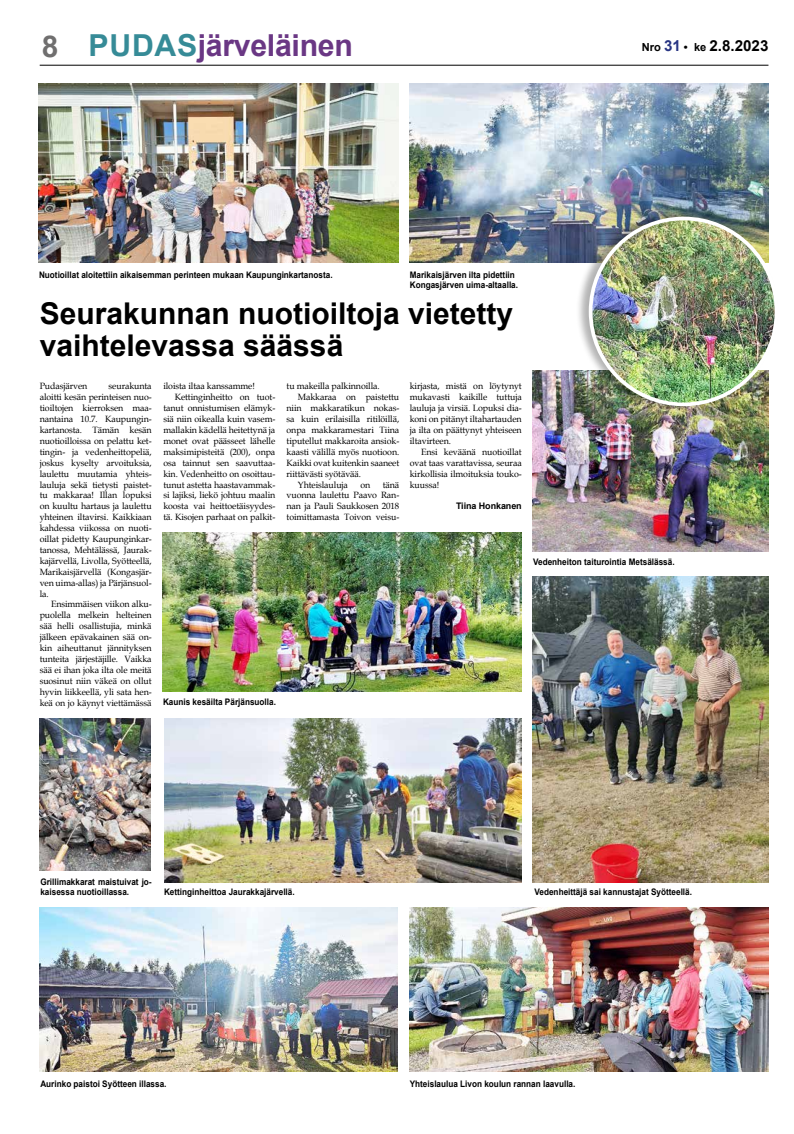
<style>
.page{position:relative;width:794px;height:1134px;background:#fff}
.page>*{position:absolute;margin:0;border:0;box-sizing:border-box;transform-origin:0 0}
.t1{font:700 30.3px "Arial";letter-spacing:-.01em;color:#6a3784}
.t2{font:700 30px/32px "Arial";color:#000}
.t3{font:700 15.2px "Arial";color:#000}
.t4{font:9.1px/10.9px "Book Antiqua";letter-spacing:-.01em;color:#000;text-align:justify}
.t5{font:700 9px/10px "Arial";color:#000;scale:.91 1}
.t6{font:700 9px "Arial";color:#000}
.s1{font-size:30px;color:#706f6f}
.s2{color:#368b97}
.s3{font-size:11.1px}
.s4{color:#283583}
</style>
<div class="page">
<hr style="left:40px;top:65px;width:728px;height:1px;background:#000">
<img style="left:40px;top:718px;width:111px;height:152px">
<img style="left:409px;top:83px;width:359px;height:180px">
<img style="left:163px;top:533px;width:359px;height:159px">
<img style="left:39px;top:908px;width:359px;height:164px">
<img style="left:533px;top:576px;width:236px;height:306px">
<img style="left:164px;top:718px;width:358px;height:165px">
<img style="left:409px;top:908px;width:359px;height:164px">
<img style="left:533px;top:371px;width:235px;height:180px">
<img style="left:39px;top:83px;width:359px;height:180px">
<div style="left:575px;top:210px;width:203px;height:202px;background:#000;opacity:.3"></div>
<img style="left:590px;top:218px;width:186px;height:186px;border-radius:93px">
<div style="left:589px;top:217px;width:189px;height:189px;border:4px solid #fff;border-radius:50%"></div>
<h1 class="t1" style="left:42px;top:24px;width:313px"><span class="s1">8</span> <span class="s2">PUDAS</span>järveläinen</h1>
<h3 class="t3" style="left:642px;top:35px;width:128px"><span class="s3">Nro</span> <span class="s4">31</span> <span class="s3">• ke</span> 2.8.2023</h3>
<p class="t5" style="left:39px;top:270px;width:324px">Nuotioillat aloitettiin aikaisemman perinteen mukaan Kaupunginkartanosta.</p>
<p class="t5" style="left:410px;top:270px;width:121px">Marikaisjärven ilta pidettiin<br>Kongasjärven uima-altaalla.</p>
<h2 class="t2" style="left:40px;top:298px;width:475px">Seurakunnan nuotioiltoja vietetty vaihtelevassa säässä</h2>
<p class="t4" style="left:40px;top:381px;width:49px">Pudasjärven</p>
<p class="t4" style="left:40px;top:381px;width:113px;text-indent:69px">seurakunta aloitti kesän perinteisen nuo&shy;tioiltojen kierroksen maa&shy;nantaina 10.7. Kaupungin&shy;kartanosta. Tämän kesän nuotioilloissa on pelattu ket&shy;tingin- ja vedenheittopeliä, joskus kyselty arvoituksia, laulettu muutamia yhteis&shy;lauluja sekä tietysti paistet&shy;tu makkaraa! Illan lopuksi on kuultu hartaus ja laulettu yhteinen iltavirsi. Kaikkiaan kahdessa viikossa on nuoti&shy;oillat pidetty Kaupunginkar&shy;tanossa, Mehtälässä, Jaurak&shy;kajärvellä, Livolla, Syötteellä, Marikaisjärvellä (Kongasjär&shy;ven uima-allas) ja Pärjänsuol&shy;la.</p>
<p class="t4" style="left:40px;top:599px;width:113px;text-indent:11px">Ensimmäisen viikon alku&shy;puolella melkein helteinen sää helli osallistujia, minkä jälkeen epävakainen sää on&shy;kin aiheuttanut jännityksen tunteita järjestäjille. Vaikka sää ei ihan joka ilta ole meitä suosinut niin väkeä on ollut hyvin liikkeellä, yli sata hen&shy;keä on jo käynyt viettämässä</p>
<p class="t4" style="left:163px;top:381px;width:93px">iloista iltaa kanssamme!</p>
<p class="t4" style="left:175px;top:392px;width:102px">Kettinginheitto on tuot-</p>
<p class="t4" style="left:163px;top:402px;width:113px">tanut onnistumisen elämyk-</p>
<p class="t4" style="left:163px;top:413px;width:113px">siä niin oikealla kuin vasem-</p>
<p class="t4" style="left:163px;top:424px;width:113px">mallakin kädellä heitettynä ja</p>
<p class="t4" style="left:163px;top:435px;width:113px">monet ovat päässeet lähelle</p>
<p class="t4" style="left:163px;top:446px;width:113px">maksimipisteitä (200), onpa</p>
<p class="t4" style="left:163px;top:457px;width:113px">osa tainnut sen saavuttaa-</p>
<p class="t4" style="left:163px;top:468px;width:113px">kin. Vedenheitto on osoittau-</p>
<p class="t4" style="left:163px;top:479px;width:113px">tunut astetta haastavammak-</p>
<p class="t4" style="left:163px;top:490px;width:113px">si lajiksi, liekö johtuu maalin</p>
<p class="t4" style="left:163px;top:501px;width:113px">koosta vai heittoetäisyydes-</p>
<p class="t4" style="left:163px;top:511px;width:113px">tä. Kisojen parhaat on palkit-</p>
<p class="t4" style="left:286px;top:381px;width:95px">tu makeilla palkinnoilla.</p>
<p class="t4" style="left:298px;top:392px;width:103px">Makkaraa on paistettu</p>
<p class="t4" style="left:286px;top:402px;width:114px">niin makkaratikun nokas-</p>
<p class="t4" style="left:286px;top:413px;width:114px">sa kuin erilaisilla ritilöillä,</p>
<p class="t4" style="left:286px;top:424px;width:114px">onpa makkaramestari Tiina</p>
<p class="t4" style="left:286px;top:435px;width:114px">tiputellut makkaroita ansiok-</p>
<p class="t4" style="left:286px;top:446px;width:114px">kaasti välillä myös nuotioon.</p>
<p class="t4" style="left:286px;top:457px;width:114px">Kaikki ovat kuitenkin saaneet</p>
<p class="t4" style="left:286px;top:468px;width:76px">riittävästi syötävää.</p>
<p class="t4" style="left:298px;top:479px;width:52px">Yhteislauluja</p>
<p class="t4" style="left:360px;top:479px;width:11px">on</p>
<p class="t4" style="left:286px;top:479px;width:114px;text-indent:96px">tänä vuonna laulettu Paavo Ran&shy;nan ja Pauli Saukkosen 2018 toimittamasta Toivon veisu-</p>
<p class="t4" style="left:410px;top:381px;width:113px">kirjasta, mistä on löytynyt mukavasti kaikille tuttuja lauluja ja virsiä. Lopuksi dia&shy;koni on pitänyt iltahartauden ja ilta on päättynyt yhteiseen iltavirteen.</p>
<p class="t4" style="left:410px;top:446px;width:113px;text-indent:11px">Ensi keväänä nuotioillat ovat taas varattavissa, seuraa kirkollisia ilmoituksia touko&shy;kuussa!</p>
<p class="t6" style="left:456px;top:499px;width:67px">Tiina Honkanen</p>
<p class="t5" style="left:163px;top:697px;width:126px">Kaunis kesäilta Pärjänsuolla.</p>
<p class="t5" style="left:533px;top:557px;width:157px">Vedenheiton taiturointia Metsälässä.</p>
<p class="t5" style="left:40px;top:877px;width:124px">Grillimakkarat maistuivat jo&shy;kaisessa nuotioillassa.</p>
<p class="t5" style="left:164px;top:887px;width:145px">Kettinginheittoa Jaurakkajärvellä.</p>
<p class="t5" style="left:534px;top:887px;width:175px">Vedenheittäjä sai kannustajat Syötteellä.</p>
<p class="t5" style="left:40px;top:1079px;width:140px">Aurinko paistoi Syötteen illassa.</p>
<p class="t5" style="left:410px;top:1079px;width:184px">Yhteislaulua Livon koulun rannan laavulla.</p>
</div>
